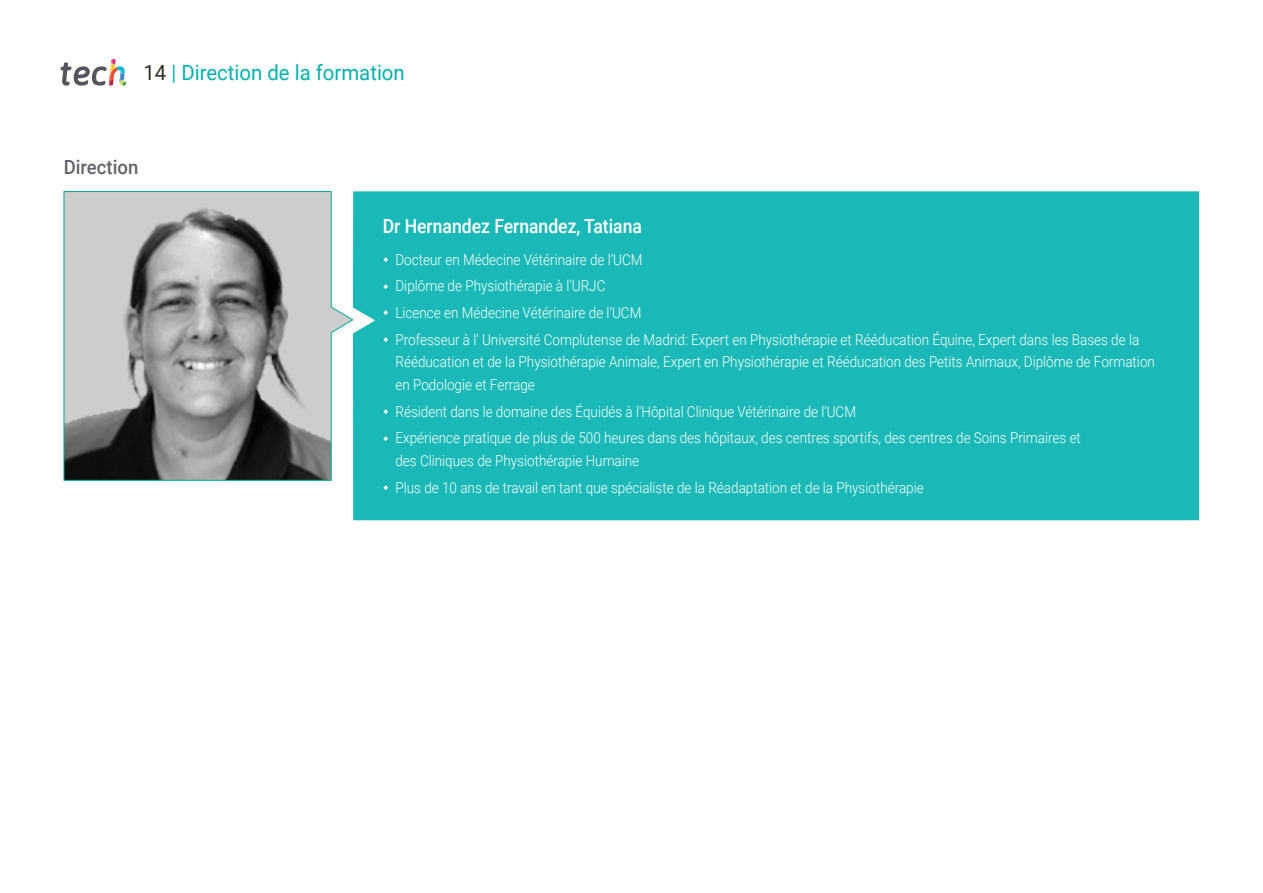
<style>
.page{position:relative;width:1263px;height:893px;background:#fff}
.page>*{position:absolute;margin:0;border:0;box-sizing:border-box;transform-origin:0 0}
.t1{font:21px "Roboto";color:#00b2af}
.t2{font:500 19.5px "Roboto";color:#fff;scale:.9 1}
.t3{font:500 19.5px "Roboto";color:#61646a;scale:.95 1}
.t4{font:300 15px/26.7px "Roboto";color:#fff;scale:.9 1}
.s1{color:#312e20}
</style>
<div class="page">
<svg style="left:61px;top:59px;width:65px;height:27px"></svg>
<div style="left:353px;top:191px;width:846px;height:329px;background:#1ab9b7"></div>
<svg style="left:64px;top:191px;width:289px;height:290px;background:#9fa1a1"></svg>
<svg style="left:384px;top:257px;width:4px;height:5px"></svg>
<svg style="left:384px;top:284px;width:4px;height:5px"></svg>
<svg style="left:384px;top:310px;width:4px;height:5px"></svg>
<svg style="left:384px;top:337px;width:4px;height:5px"></svg>
<svg style="left:384px;top:409px;width:4px;height:5px"></svg>
<svg style="left:384px;top:436px;width:4px;height:5px"></svg>
<svg style="left:384px;top:485px;width:4px;height:5px"></svg>
<h1 class="t1" style="left:144px;top:57px;width:263px"><span class="s1">14</span> | Direction de la formation</h1>
<h2 class="t3" style="left:64px;top:154px;width:80px">Direction</h2>
<h2 class="t2" style="left:383px;top:212px;width:290px">Dr Hernandez Fernandez, Tatiana</h2>
<p class="t4" style="left:395px;top:245px;width:828px">Docteur en Médecine Vétérinaire de l’UCM<br>Diplôme de Physiothérapie à l'URJC<br>Licence en Médecine Vétérinaire de l’UCM<br>Professeur à l' Université Complutense de Madrid: Expert en Physiothérapie et Rééducation Équine, Expert dans les Bases de la</p>
<p class="t4" style="left:395px;top:350px;width:845px;line-height:22.5px">Rééducation et de la Physiothérapie Animale, Expert en Physiothérapie et Rééducation des Petits Animaux, Diplôme de Formation en Podologie et Ferrage</p>
<p class="t4" style="left:395px;top:397px;width:763px">Résident dans le domaine des Équidés à l'Hôpital Clinique Vétérinaire de l'UCM<br>Expérience pratique de plus de 500 heures dans des hôpitaux, des centres sportifs, des centres de Soins Primaires et</p>
<p class="t4" style="left:395px;top:447px;width:588px">des Cliniques de Physiothérapie Humaine<br>Plus de 10 ans de travail en tant que spécialiste de la Réadaptation et de la Physiothérapie</p>
</div>
